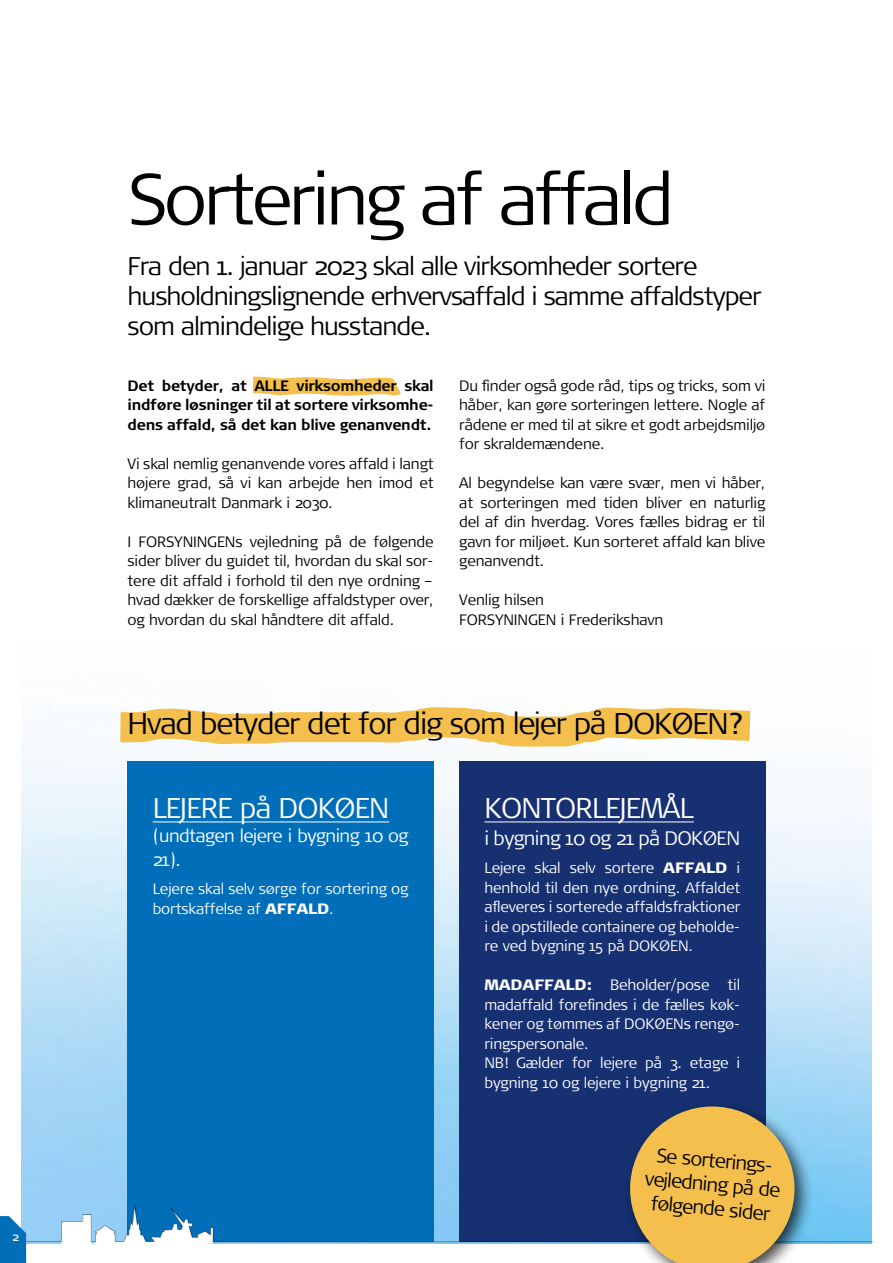
<style>
.page{position:relative;width:893px;height:1263px;background:#fff}
.page>*{position:absolute;margin:0;border:0;box-sizing:border-box;transform-origin:0 0}
.t1{font:300 72px "Signa Normal";letter-spacing:-.05em;color:#000}
.t2{font:300 30px "Signa Normal";letter-spacing:-.04em;color:#000}
.t3{font:300 28.5px "Signa Normal";letter-spacing:-.03em;color:#fff}
.t4{font:300 25.5px/30px "Signa Normal";letter-spacing:-.04em;color:#000}
.t5{font:300 19.5px/24px "Signa Normal";color:#000;text-align:center}
.t6{font:300 19.5px "Signa Normal";letter-spacing:-.03em;color:#fff}
.t7{font:300 18px/24px "Signa Normal";letter-spacing:-.03em;color:#fff}
.t8{font:300 15px/19.5px "Signa Normal";letter-spacing:-.01em;color:#000;text-align:justify}
.t9{font:300 15px/19.5px "Signa Normal";letter-spacing:-.01em;color:#fff}
.t10{font:700 15px/19.5px "Signa Normal";letter-spacing:-.02em;color:#000;text-align:justify}
.t11{font:12px "Signa Normal";color:#fff}
.s1{font-weight:900}
</style>
<div class="page">
<img style="left:21px;top:745px;width:851px;height:358px">
<div style="left:128px;top:762px;width:306px;height:480px;background:#006eb8"></div>
<div style="left:459px;top:762px;width:306px;height:480px;background:#163072"></div>
<hr style="left:153px;top:822px;width:236px;height:1px;background:#fff">
<hr style="left:484px;top:822px;width:210px;height:1px;background:#fff">
<div style="left:622px;top:1098px;width:193px;height:165px;background:#000;opacity:.75"></div>
<svg style="left:0;top:1103px;width:872px;height:160px"></svg>
<svg style="left:90px;top:707px;width:690px;height:59px"></svg>
<svg style="left:252px;top:376px;width:149px;height:20px"></svg>
<p class="t11" style="left:12px;top:1230px;width:8px">2</p>
<h1 class="t1" style="left:128px;top:159px;width:548px">Sortering af affald</h1>
<h3 class="t4" style="left:128px;top:252px;width:635px">Fra den 1. januar 2023 skal alle virksomheder sortere husholdningslignende erhvervsaffald i samme affaldstyper som almindelige husstande.</h3>
<p class="t10" style="left:128px;top:375px;width:308px">Det betyder, at ALLE virksomheder skal indføre løsninger til at sortere virksomhe&shy;dens affald, så det kan blive genanvendt.</p>
<p class="t8" style="left:128px;top:454px;width:308px">Vi skal nemlig genanvende vores affald i langt højere grad, så vi kan arbejde hen imod et klimaneutralt Danmark i 2030.</p>
<p class="t8" style="left:128px;top:532px;width:308px">I FORSYNINGENs vejledning på de følgende sider bliver du guidet til, hvordan du skal sor&shy;tere dit affald i forhold til den nye ordning – hvad dækker de forskellige affaldstyper over, og hvordan du skal håndtere dit affald.</p>
<p class="t8" style="left:459px;top:376px;width:308px">Du finder også gode råd, tips og tricks, som vi håber, kan gøre sorteringen lettere. Nogle af rådene er med til at sikre et godt arbejdsmiljø for skraldemændene.</p>
<p class="t8" style="left:459px;top:473px;width:308px">Al begyndelse kan være svær, men vi håber, at sorteringen med tiden bliver en naturlig del af din hverdag. Vores fælles bidrag er til gavn for miljøet. Kun sorteret affald kan blive genanvendt.</p>
<p class="t8" style="left:459px;top:590px;width:206px">Venlig hilsen<br>FORSYNINGEN i Frederikshavn</p>
<h2 class="t2" style="left:128px;top:707px;width:618px">Hvad betyder det for dig som lejer på DOKØEN?</h2>
<h3 class="t3" style="left:153px;top:792px;width:238px">LEJERE på DOKØEN</h3>
<p class="t7" style="left:153px;top:824px;width:257px">(undtagen lejere i bygning 10 og<br>21).</p>
<p class="t9" style="left:153px;top:879px;width:257px">Lejere skal selv sørge for sortering og bortskaffelse af <span class="s1">AFFALD</span>.</p>
<h3 class="t3" style="left:484px;top:792px;width:211px">KONTORLEJEMÅL</h3>
<h3 class="t6" style="left:484px;top:827px;width:257px">i bygning 10 og 21 på DOKØEN</h3>
<p class="t9" style="left:484px;top:858px;width:257px;text-align:justify">Lejere skal selv sortere <span class="s1">AFFALD</span> i henhold til den nye ordning. Affaldet afleveres i sorterede affaldsfraktioner i de opstillede containere og beholde&shy;re ved bygning 15 på DOKØEN.</p>
<p class="t9" style="left:484px;top:975px;width:257px"><span class="s1">MADAFFALD:</span> Beholder/pose til madaffald forefindes i de fælles køk&shy;kener og tømmes af DOKØENs rengø&shy;ringspersonale.<br>NB! Gælder for lejere på 3. etage i bygning 10 og lejere i bygning 21.</p>
<h3 class="t5" style="left:648px;top:1142px;width:137px;rotate:5deg">Se sorterings&shy;vejledning på de følgende sider</h3>
</div>
